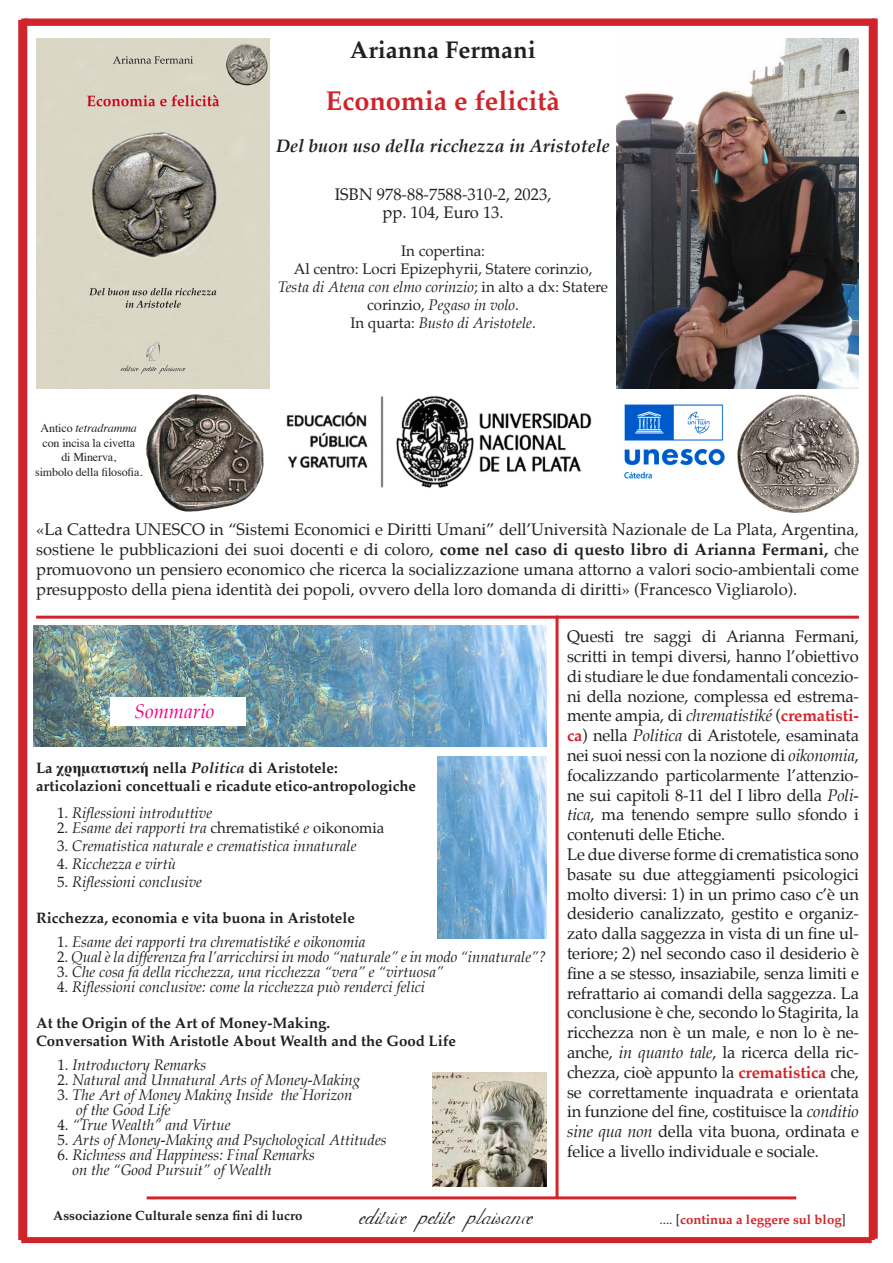
<style>
.page{position:relative;width:893px;height:1263px;background:#fff}
.page>*{position:absolute;margin:0;border:0;box-sizing:border-box;transform-origin:0 0}
.t1{font:38.4px "Adine Kirnberg";color:#231f20}
.t2{font:700 27px "Palatino";color:#d1232a}
.t3{font:700 24px "Palatino";color:#231f20}
.Pa1{font:italic 19.5px "Palatino";color:#ed028c}
.t4{font:italic 700 18px "Palatino";color:#231f20}
.t5{font:16.5px/19.8px "Palatino";letter-spacing:-.01em;color:#221e1f;text-align:justify}
.t6{font:16.5px/19.8px "Palatino";color:#231f20;text-align:justify}
.t7{font:italic 15px "Palatino";color:#221e1f}
.t8{font:700 15px "Palatino";color:#221e1f}
.t9{font:15px/18px "Palatino";color:#231f20;text-align:center}
.t10{font:15px "Palatino";color:#221e1f}
.t11{font:italic 15px "Palatino";color:#231f20}
.t12{font:700 13.2px "Palatino";color:#231f20}
.t13{font:700 13.2px "Palatino";color:#d1232a}
.t14{font:12px "Times";letter-spacing:-.01em;color:#231f20}
.t15{font:italic 12px "Times";letter-spacing:-.01em;color:#231f20}
.s1{font-style:normal}
.s2{font-style:italic}
.s3{font-family:"Calibri";font-style:normal}
.s4{font-weight:700}
.s5{font-family:"Times"}
.s6{font-weight:700;color:#d1232a}
.s7{font-weight:400;color:#231f20}
</style>
<div class="page">
<div style="left:21px;top:20px;width:851px;height:6px;background:#d1232a"></div>
<div style="left:21px;top:1237px;width:851px;height:6px;background:#d1232a"></div>
<div style="left:869px;top:20px;width:6px;height:1220px;background:#d1232a"></div>
<div style="left:18px;top:20px;width:6px;height:1220px;background:#d1232a"></div>
<img style="left:34px;top:626px;width:512px;height:121px">
<div style="left:24px;top:18px;width:851px;height:6px;background:#d1232a"></div>
<div style="left:872px;top:18px;width:6px;height:1221px;background:#d1232a"></div>
<div style="left:21px;top:18px;width:6px;height:1221px;background:#d1232a"></div>
<hr style="left:147px;top:1196px;width:649px;height:3px;background:#d1232a">
<img style="left:432px;top:1073px;width:114px;height:113px">
<img style="left:36px;top:38px;width:233px;height:350px">
<img style="left:617px;top:38px;width:242px;height:350px">
<img style="left:147px;top:394px;width:116px;height:117px">
<img style="left:286px;top:396px;width:306px;height:92px">
<img style="left:624px;top:404px;width:101px;height:75px">
<hr style="left:36px;top:616px;width:823px;height:3px;background:#d1232a">
<hr style="left:556px;top:616px;width:3px;height:582px;background:#d1232a">
<img style="left:738px;top:394px;width:121px;height:118px">
<img style="left:438px;top:756px;width:108px;height:183px">
<div style="left:110px;top:697px;width:135px;height:29px;background:#fff"></div>
<p class="t15" style="left:41px;top:418px;width:98px"><span class="s1">Antico</span> tetradramma</p>
<p class="t14" style="left:42px;top:432px;width:94px">con incisa la civetta</p>
<p class="t14" style="left:61px;top:446px;width:56px">di Minerva,</p>
<p class="t14" style="left:35px;top:460px;width:109px">simbolo della filosofia.</p>
<p class="t3" style="left:350px;top:29px;width:187px">Arianna Fermani</p>
<p class="t2" style="left:326px;top:78px;width:235px">Economia e felicità</p>
<p class="t4" style="left:276px;top:131px;width:335px">Del buon uso della ricchezza in Aristotele</p>
<p class="t6" style="left:335px;top:184px;width:218px">ISBN 978-88-7588-310-2, 2023,</p>
<p class="t6" style="left:383px;top:202px;width:123px">pp. 104, Euro 13.</p>
<p class="t9" style="left:401px;top:241px;width:85px">In copertina:</p>
<p class="t9" style="left:278px;top:259px;width:331px">Al centro: Locri Epizephyrii, Statere corinzio,<br><span class="s2">Testa di Atena con elmo corinzio</span>; in alto a dx: Statere corinzio, <span class="s2">Pegaso in volo</span>.</p>
<p class="t11" style="left:350px;top:311px;width:187px"><span class="s1">In quarta:</span> Busto di Aristotele<span class="s3">.</span></p>
<p class="t6" style="left:36px;top:520px;width:824px">«La Cattedra UNESCO in “Sistemi Economici e Diritti Umani” dell’Università Nazionale de La Plata, Argentina, sostiene le pubblicazioni dei suoi docenti e di coloro, <span class="s4">come nel caso di questo libro di Arianna Fermani,</span> che promuovono un pensiero economico che ricerca la socializzazione umana attorno a valori socio-ambientali come presupposto della piena identità dei popoli, ovvero della loro domanda di diritti» (Francesco Vigliarolo).</p>
<p class="Pa1" style="left:134px;top:696px;width:82px">Sommario</p>
<p class="t8" style="left:36px;top:755px;width:303px">La <span class="s5">χρηματιστική</span> nella <span class="s2">Politica</span> di Aristotele:</p>
<p class="t8" style="left:36px;top:773px;width:381px">articolazioni concettuali e ricadute etico-antropologiche</p>
<p class="t7" style="left:57px;top:801px;width:157px"><span class="s1">1.</span> Riflessioni introduttive</p>
<p class="t10" style="left:57px;top:815px;width:329px">2. <span class="s2">Esame dei rapporti tra</span> chrematistiké <span class="s2">e</span> oikonomia</p>
<p class="t7" style="left:57px;top:834px;width:301px"><span class="s1">3.</span> Crematistica naturale e crematistica innaturale</p>
<p class="t7" style="left:57px;top:852px;width:120px"><span class="s1">4.</span> Ricchezza e virtù</p>
<p class="t7" style="left:57px;top:870px;width:147px"><span class="s1">5.</span> Riflessioni conclusive</p>
<p class="t8" style="left:36px;top:905px;width:320px">Ricchezza, economia e vita buona in Aristotele</p>
<p class="t7" style="left:57px;top:930px;width:310px"><span class="s1">1.</span> Esame dei rapporti tra chrematistiké e oikonomia</p>
<p class="t7" style="left:57px;top:945px;width:491px"><span class="s1">2.</span> Qual è la differenza fra l’arricchirsi in modo “naturale” e in modo “innaturale”?</p>
<p class="t7" style="left:57px;top:960px;width:388px"><span class="s1">3.</span> Che cosa fa della ricchezza, una ricchezza “vera” e “virtuosa”</p>
<p class="t7" style="left:57px;top:975px;width:369px"><span class="s1">4.</span> Riflessioni conclusive: come la ricchezza può renderci felici</p>
<p class="t8" style="left:36px;top:1010px;width:296px">At the Origin of the Art of Money-Making.</p>
<p class="t8" style="left:36px;top:1028px;width:421px">Conversation With Aristotle About Wealth and the Good Life</p>
<p class="t7" style="left:57px;top:1053px;width:150px"><span class="s1">1.</span> Introductory Remarks</p>
<p class="t7" style="left:57px;top:1068px;width:304px"><span class="s1">2.</span> Natural and Unnatural Arts of Money-Making</p>
<p class="t7" style="left:57px;top:1083px;width:296px"><span class="s1">3.</span> The Art of Money Making Inside the Horizon</p>
<p class="t7" style="left:76px;top:1098px;width:96px">of the Good Life</p>
<p class="t7" style="left:57px;top:1113px;width:175px"><span class="s1">4.</span> “True Wealth” and Virtue</p>
<p class="t7" style="left:57px;top:1128px;width:331px"><span class="s1">5.</span> Arts of Money-Making and Psychological Attitudes</p>
<p class="t7" style="left:57px;top:1143px;width:259px"><span class="s1">6.</span> Richness and Happiness: Final Remarks</p>
<p class="t7" style="left:72px;top:1158px;width:201px">on the “Good Pursuit” of Wealth</p>
<p class="t5" style="left:567px;top:627px;width:293px">Questi tre saggi di Arianna Fermani, scritti in tempi diversi, hanno l’obiettivo di studiare le due fondamentali concezio&shy;ni della nozione, complessa ed estrema&shy;mente ampia, di <span class="s2">chrematistiké</span> (<span class="s6">crematisti&shy;ca</span>) nella <span class="s2">Politica</span> di Aristotele, esaminata nei suoi nessi con la nozione di <span class="s2">oikonomia</span>, focalizzando particolarmente l’attenzio&shy;ne sui capitoli 8-11 del I libro della <span class="s2">Poli&shy;tica</span>, ma tenendo sempre sullo sfondo i contenuti delle Etiche.</p>
<p class="t5" style="left:567px;top:844px;width:293px">Le due diverse forme di crematistica sono basate su due atteggiamenti psicologici molto diversi: 1) in un primo caso c’è un desiderio canalizzato, gestito e organiz&shy;zato dalla saggezza in vista di un fine ul&shy;teriore; 2) nel secondo caso il desiderio è fine a se stesso, insaziabile, senza limiti e refrattario ai comandi della saggezza. La conclusione è che, secondo lo Stagirita, la ricchezza non è un male, e non lo è ne&shy;anche, <span class="s2">in quanto tale</span>, la ricerca della ric&shy;chezza, cioè appunto la <span class="s6">crematistica</span> che, se correttamente inquadrata e orientata in funzione del fine, costituisce la <span class="s2">conditio sine qua non</span> della vita buona, ordinata e felice a livello individuale e sociale.</p>
<p class="t12" style="left:53px;top:1204px;width:251px">Associazione Culturale senza fini di lucro</p>
<p class="t1" style="left:360px;top:1198px;width:175px">editrice petite plaisance</p>
<p class="t13" style="left:659px;top:1208px;width:188px"><span class="s7">.... [</span>continua a leggere sul blog<span class="s7">]</span></p>
</div>
